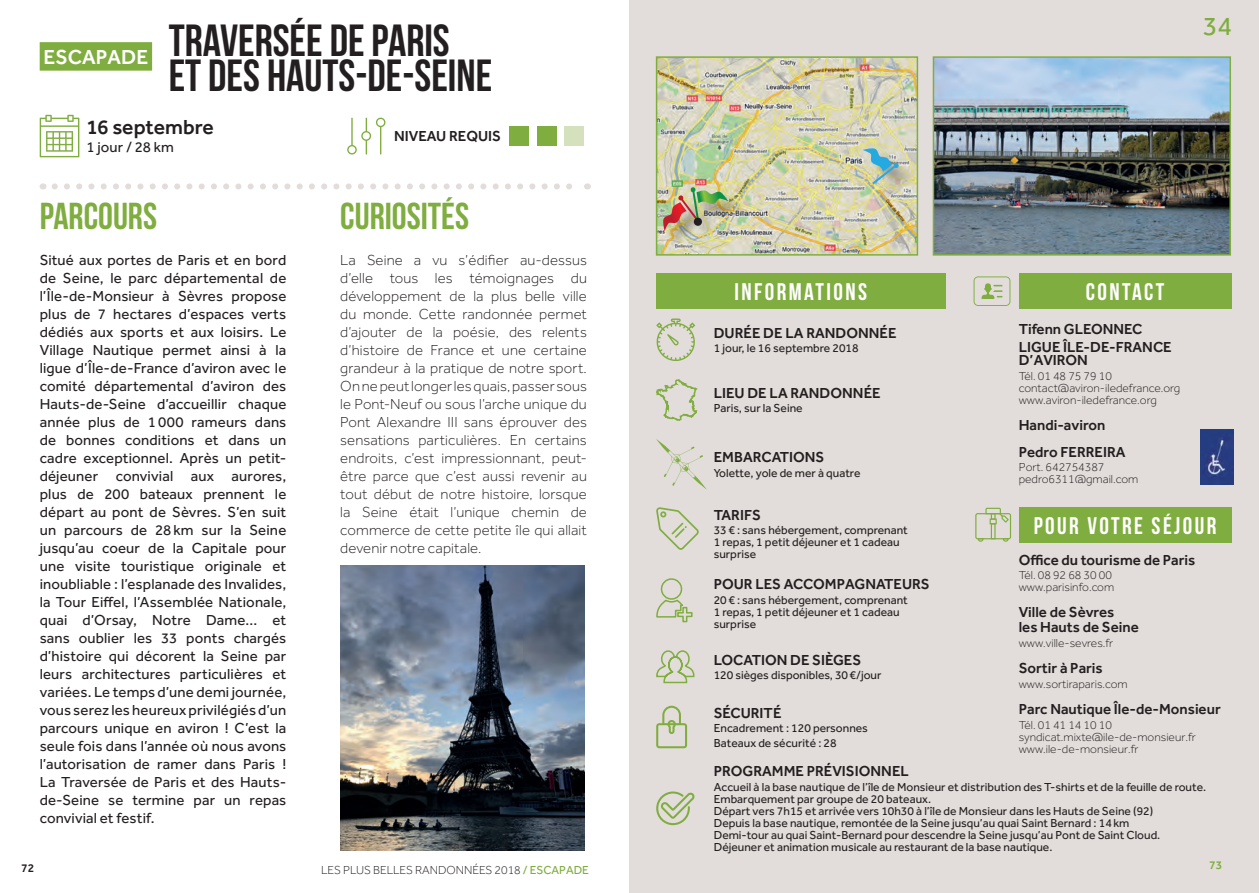
<style>
.page{position:relative;width:1259px;height:893px;background:#fff}
.page>*{position:absolute;margin:0;border:0;box-sizing:border-box;transform-origin:0 0}
.t1{font:45px/34.5px "Bebas Neue";color:#231f20}
.t2{font:37.5px "Bebas Neue";color:#80ad40}
.t3{font:27px "Effra";color:#80ad40}
.t4{font:24px "Bebas Neue";letter-spacing:.1em;color:#fff}
.t5{font:500 21px "Effra";letter-spacing:-.005em;color:#231f20}
.t6{font:500 21px "Effra";color:#fff}
.t7{font:15px/18px "Effra";letter-spacing:.01em;color:#231f20;text-align:justify}
.t8{font:300 15px/18px "Effra";letter-spacing:.01em;color:#231f20;text-align:justify}
.t9{font:500 15px/15px "Effra";color:#231f20}
.t10{font:12px/12px "Effra";color:#231f20}
.t11{font:300 12px/12px "Effra";color:#231f20}
.t12{font:500 12px "Effra";color:#80ad40}
.t13{font:500 12px "Effra";color:#231f20}
.s1{font-weight:400;color:#80ad40}
</style>
<div class="page">
<svg style="left:55px;top:183px;width:517px;height:6px"></svg>
<div style="left:40px;top:42px;width:112px;height:29px;background:#80ad40"></div>
<div style="left:629px;top:0;width:630px;height:893px;background:#e2ddda"></div>
<svg style="left:973px;top:276px;width:38px;height:30px"></svg>
<div style="left:1018px;top:274px;width:213px;height:35px;background:#80ad40"></div>
<svg style="left:347px;top:118px;width:38px;height:37px"></svg>
<div style="left:509px;top:126px;width:20px;height:20px;background:#80ad40"></div>
<div style="left:536px;top:126px;width:20px;height:20px;background:#80ad40"></div>
<div style="left:564px;top:126px;width:20px;height:20px;background:#d5e0bc"></div>
<svg style="left:40px;top:115px;width:39px;height:42px"></svg>
<img style="left:340px;top:566px;width:244px;height:284px">
<div style="left:656px;top:274px;width:289px;height:35px;background:#80ad40"></div>
<svg style="left:975px;top:508px;width:36px;height:34px"></svg>
<div style="left:1018px;top:507px;width:213px;height:35px;background:#80ad40"></div>
<svg style="left:656px;top:706px;width:31px;height:42px"></svg>
<svg style="left:656px;top:650px;width:39px;height:34px"></svg>
<svg style="left:656px;top:791px;width:39px;height:34px"></svg>
<svg style="left:656px;top:578px;width:37px;height:45px"></svg>
<svg style="left:656px;top:507px;width:43px;height:43px"></svg>
<svg style="left:656px;top:439px;width:51px;height:51px"></svg>
<svg style="left:656px;top:318px;width:39px;height:43px"></svg>
<svg style="left:656px;top:379px;width:41px;height:42px"></svg>
<img style="left:659px;top:59px;width:256px;height:194px">
<div style="left:656px;top:56px;width:262px;height:200px;border:2px solid #80ad40"></div>
<div style="left:666px;top:198px;width:52px;height:50px;background:#231f20;opacity:.35"></div>
<div style="left:866px;top:151px;width:50px;height:52px;background:#231f20;opacity:.35"></div>
<img style="left:662px;top:145px;width:244px;height:94px">
<img style="left:935px;top:59px;width:293px;height:194px">
<div style="left:932px;top:56px;width:299px;height:200px;border:2px solid #80ad40"></div>
<img style="left:1200px;top:429px;width:33px;height:55px">
<h3 class="t6" style="left:43px;top:44px;width:14px">ESCAPADE</h3>
<h1 class="t1" style="left:169px;top:23px;width:322px">TRAVERSÉE DE PARIS<br>ET DES HAUTS-DE-SEINE</h1>
<h3 class="t5" style="left:86px;top:115px;width:129px">16 SEPTEMBRE</h3>
<p class="t7" style="left:86px;top:138px;width:89px">1 jour / 28 km</p>
<h2 class="t2" style="left:40px;top:196px;width:74px">PARCOURS</h2>
<p class="t7" style="left:40px;top:251px;width:248px">Situé aux portes de Paris et en bord de Seine, le parc départemental de l’Île-de-Monsieur à Sèvres propose plus de 7 hectares d’espaces verts dédiés aux sports et aux loisirs. Le Village Nautique permet ainsi à la ligue d’Île-de-France d’aviron avec le comité départemental d’aviron des Hauts-de-Seine d’accueillir chaque année plus de 1000 rameurs dans de bonnes conditions et dans un cadre exceptionnel. Après un petit&shy;déjeuner convivial aux aurores, plus de 200 bateaux prennent le départ au pont de Sèvres. S’en suit un parcours de 28km sur la Seine jusqu’au coeur de la Capitale pour une visite touristique originale et inoubliable : l’esplanade des Invalides, la Tour Eiffel, l’Assemblée Nationale, quai d’Orsay, Notre Dame... et sans oublier les 33 ponts chargés d’histoire qui décorent la Seine par leurs architectures particulières et variées. Le temps d’une demi journée, vous serez les heureux privilégiés d’un parcours unique en aviron ! C’est la seule fois dans l’année où nous avons l’autorisation de ramer dans Paris !<br>La Traversée de Paris et des Hauts&shy;de-Seine se termine par un repas convivial et festif.</p>
<p class="t9" style="left:394px;top:128px;width:108px">NIVEAU REQUIS</p>
<h2 class="t2" style="left:340px;top:196px;width:130px">CURIOSITÉS</h2>
<p class="t8" style="left:340px;top:251px;width:248px">La Seine a vu s’édifier au-dessus d’elle tous les témoignages du développement de la plus belle ville du monde. Cette randonnée permet d’ajouter de la poésie, des relents d’histoire de France et une certaine grandeur à la pratique de notre sport.<br>On ne peut longer les quais, passer sous le Pont-Neuf ou sous l’arche unique du Pont Alexandre III sans éprouver des sensations particulières. En certains endroits, c’est impressionnant, peut&shy;être parce que c’est aussi revenir au tout début de notre histoire, lorsque la Seine était l’unique chemin de commerce de cette petite île qui allait devenir notre capitale.</p>
<p class="t13" style="left:21px;top:860px;width:15px">72</p>
<p class="t11" style="left:321px;top:864px;width:269px">Les plus belles randonnées 2018 <span class="s1">/ ESCAPADE</span></p>
<h3 class="t3" style="left:1202px;top:10px;width:31px">34</h3>
<h3 class="t4" style="left:734px;top:279px;width:134px">INFORMATIONS</h3>
<p class="t9" style="left:714px;top:325px;width:21px">DURÉ</p>
<p class="t9" style="left:752px;top:325px;width:106px">E DE LA RANDONNÉ</p>
<p class="t9" style="left:888px;top:325px;width:10px">E</p>
<p class="t10" style="left:714px;top:342px;width:146px">1 jour, le 16 septembre 2018</p>
<p class="t9" style="left:714px;top:385px;width:128px">LIEU DE LA RANDONNÉ</p>
<p class="t9" style="left:872px;top:385px;width:10px">E</p>
<p class="t10" style="left:714px;top:402px;width:90px">Paris, sur la Seine</p>
<p class="t9" style="left:714px;top:449px;width:76px">EMBARCATION</p>
<p class="t9" style="left:815px;top:449px;width:10px">S</p>
<p class="t10" style="left:714px;top:466px;width:148px">Yolette, yole de mer à quatre</p>
<p class="t9" style="left:714px;top:507px;width:49px">TARI FS</p>
<p class="t10" style="left:714px;top:524px;width:196px">33€ : sans hébergement, comprenant<br>1 repas, 1 petit déjeuner et 1 cadeau surprise</p>
<p class="t9" style="left:714px;top:577px;width:11px">POUR</p>
<p class="t9" style="left:755px;top:577px;width:176px">LES ACCO MPAGNATEURS</p>
<p class="t10" style="left:714px;top:594px;width:196px">20€ : sans hébergement, comprenant<br>1 repas, 1 petit déjeuner et 1 cadeau surprise</p>
<p class="t9" style="left:714px;top:652px;width:48px">LO CATION</p>
<p class="t9" style="left:790px;top:652px;width:73px">DE SIÈGES</p>
<p class="t10" style="left:714px;top:669px;width:169px">120 sièges disponibles, 30€/jour</p>
<p class="t9" style="left:714px;top:705px;width:36px">SÉCURITÉ</p>
<p class="t10" style="left:714px;top:721px;width:156px;line-height:14.4px">Encadrement : 120 personnes<br>Bateaux de sécurité : 28</p>
<h3 class="t4" style="left:1085px;top:279px;width:80px">CONTAC T</h3>
<p class="t9" style="left:1018px;top:320px;width:125px;line-height:18px">TIFENN GLEONNEC<br>LIGUE</p>
<p class="t9" style="left:1063px;top:339px;width:71px">ÎLE-DE-FRANCE</p>
<p class="t9" style="left:1018px;top:353px;width:25px">D’AVIRON</p>
<p class="t11" style="left:1018px;top:370px;width:163px">Tél. 01 48 75 79 10 contact@aviron-iledefrance.org www.aviron-iledefrance.org</p>
<p class="t9" style="left:1018px;top:412px;width:108px;line-height:26.5px">HANDI-AVIRON<br>PEDRO FERREIRA</p>
<p class="t11" style="left:1018px;top:461px;width:121px">Port. 642754387 pedro6311@gmail.com</p>
<h3 class="t4" style="left:1034px;top:512px;width:184px">POUR VOTRE SÉJOUR</h3>
<p class="t9" style="left:1018px;top:552px;width:178px">OFFICE DU TOURISME DE PARIS</p>
<p class="t11" style="left:1018px;top:569px;width:97px">Tél. 08 92 68 30 00 www.parisinfo.com</p>
<p class="t9" style="left:1018px;top:605px;width:121px">VILLE DE SÈVRES<br>LES HAUTS DE SEINE</p>
<p class="t11" style="left:1018px;top:637px;width:96px">www.ville-sevres.fr</p>
<p class="t9" style="left:1018px;top:661px;width:86px">SORTIR À PARIS</p>
<p class="t11" style="left:1018px;top:678px;width:110px">www.sortiraparis.com</p>
<p class="t9" style="left:1018px;top:701px;width:203px">PARC NAUTIQUE ÎLE-DE-MONSIEUR</p>
<p class="t11" style="left:1018px;top:719px;width:179px">Tél. 01 41 14 10 10 syndicat.mixte@ile-de-monsieur.fr www.ile-de-monsieur.fr</p>
<p class="t9" style="left:714px;top:763px;width:11px">PRO</p>
<p class="t9" style="left:742px;top:763px;width:123px">GRAMME PRÉVISIONN</p>
<p class="t9" style="left:892px;top:763px;width:18px">EL</p>
<p class="t10" style="left:714px;top:780px;width:494px">Accueil à la base nautique de l’île de Monsieur et distribution des T-shirts et de la feuille de route.<br>Embarquement par groupe de 20 bateaux.<br>Départ vers 7h15 et arrivée vers 10h30 à l’île de Monsieur dans les Hauts de Seine (92)<br>Depuis la base nautique, remontée de la Seine jusqu’au quai Saint Bernard : 14km<br>Demi-tour au quai Saint-Bernard pour descendre la Seine jusqu’au Pont de Saint Cloud.<br>Déjeuner et animation musicale au restaurant de la base nautique.</p>
<p class="t12" style="left:1209px;top:858px;width:15px">73</p>
</div>
